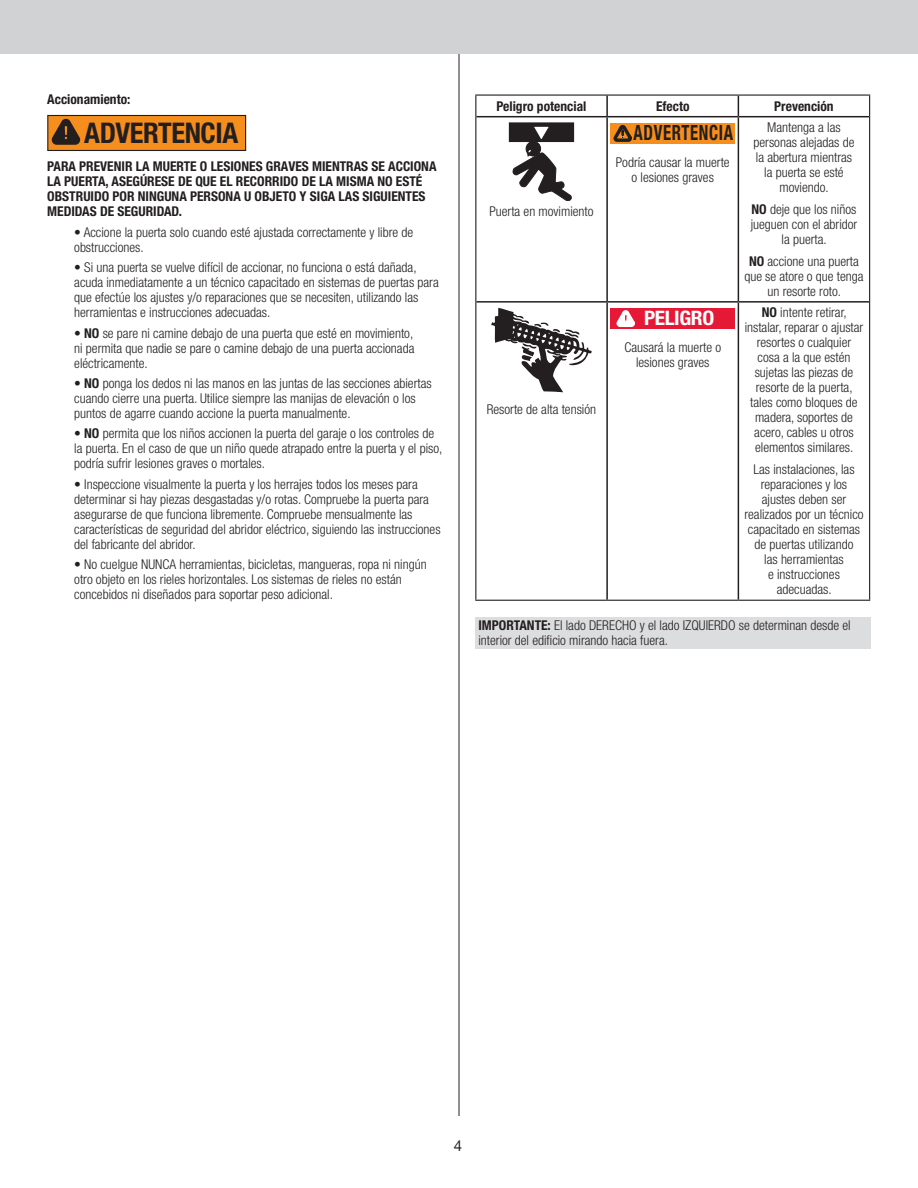
<style>
.page{position:relative;width:918px;height:1188px;background:#fff}
.page>*{position:absolute;margin:0;border:0;box-sizing:border-box;transform-origin:0 0}
.Warning{font:700 condensed 28.5px "Helvetica Neue LT Std";letter-spacing:-.015em;color:#231f20}
.t1{font:700 condensed 21px "Helvetica Neue LT Std";letter-spacing:.035em;color:#231f20;scale:.8 1}
.t2{font:700 condensed 19.95px "Helvetica Neue LT Std";letter-spacing:-.02em;color:#fff;scale:1.07 1}
.t3{font:15px "Helvetica Neue LT Std";color:#231f20}
.List_-_Bullet{font:300 condensed 13.5px/15px "Helvetica Neue LT Std";color:#231f20}
.Body_Table{font:300 condensed 13.5px/15px "Helvetica Neue LT Std";color:#231f20;text-align:center}
.Warning_Body_Text{font:700 condensed 13.5px/15px "Helvetica Neue LT Std";color:#231f20}
.Note{font:300 condensed 13.5px/15px "Helvetica Neue LT Std";color:#231f20}
.Heading_Table{font:700 condensed 13.5px "Helvetica Neue LT Std";color:#231f20}
.Body{font:700 condensed 13.5px "Helvetica Neue LT Std";color:#231f20}
.s1{font-weight:700}
</style>
<div class="page">
<hr style="left:459px;top:0;width:1px;height:1116px;background:#231f20">
<div style="left:0;top:0;width:918px;height:54px;background:#d1d2d4"></div>
<div style="left:48px;top:116px;width:198px;height:34px;background:#f68e1e"></div>
<div style="left:47px;top:115px;width:199px;height:36px;border:1px solid #231f20"></div>
<svg style="left:52px;top:119px;width:28px;height:26px"></svg>
<hr style="left:475px;top:94px;width:132px;height:2px;background:#231f20">
<svg style="left:475px;top:96px;width:1px;height:21px"></svg>
<hr style="left:607px;top:94px;width:131px;height:2px;background:#231f20">
<hr style="left:738px;top:94px;width:132px;height:2px;background:#231f20">
<svg style="left:869px;top:96px;width:1px;height:21px"></svg>
<hr style="left:475px;top:117px;width:1px;height:185px;background:#231f20">
<hr style="left:869px;top:117px;width:1px;height:185px;background:#231f20">
<hr style="left:475px;top:302px;width:1px;height:298px;background:#231f20">
<hr style="left:869px;top:302px;width:1px;height:298px;background:#231f20">
<hr style="left:475px;top:600px;width:132px;height:1px;background:#231f20">
<hr style="left:607px;top:600px;width:131px;height:1px;background:#231f20">
<hr style="left:738px;top:600px;width:132px;height:1px;background:#231f20">
<hr style="left:606px;top:96px;width:2px;height:20px;background:#231f20">
<svg style="left:738px;top:96px;width:1px;height:20px"></svg>
<hr style="left:476px;top:116px;width:131px;height:1px;background:#231f20">
<hr style="left:607px;top:116px;width:131px;height:1px;background:#231f20">
<hr style="left:606px;top:117px;width:2px;height:184px;background:#231f20">
<hr style="left:738px;top:116px;width:131px;height:1px;background:#231f20">
<hr style="left:738px;top:117px;width:1px;height:184px;background:#231f20">
<hr style="left:476px;top:301px;width:131px;height:2px;background:#231f20">
<hr style="left:607px;top:301px;width:131px;height:2px;background:#231f20">
<hr style="left:606px;top:303px;width:2px;height:297px;background:#231f20">
<hr style="left:738px;top:301px;width:131px;height:2px;background:#231f20">
<hr style="left:738px;top:303px;width:1px;height:297px;background:#231f20">
<div style="left:509px;top:123px;width:65px;height:19px;background:#231f20"></div>
<svg style="left:513px;top:126px;width:59px;height:75px"></svg>
<div style="left:610px;top:123px;width:125px;height:21px;background:#f68e1e"></div>
<svg style="left:613px;top:125px;width:19px;height:17px"></svg>
<svg style="left:491px;top:308px;width:101px;height:84px"></svg>
<div style="left:610px;top:308px;width:125px;height:21px;background:#e51836"></div>
<svg style="left:616px;top:310px;width:19px;height:17px"></svg>
<div style="left:475px;top:617px;width:395px;height:31px;background:#dcdddf"></div>
<p class="Body" style="left:47px;top:91px;width:85px">Accionamiento:</p>
<p class="Warning" style="left:84px;top:116px;width:156px">ADVERTENCIA</p>
<p class="Warning_Body_Text" style="left:47px;top:159px;width:391px">PARA PREVENIR LA MUERTE O LESIONES GRAVES MIENTRAS SE ACCIONA LA PUERTA, ASEGÚRESE DE QUE EL RECORRIDO DE LA MISMA NO ESTÉ OBSTRUIDO POR NINGUNA PERSONA U OBJETO Y SIGA LAS SIGUIENTES MEDIDAS DE SEGURIDAD.</p>
<p class="List_-_Bullet" style="left:74px;top:224px;width:341px">• Accione la puerta solo cuando esté ajustada correctamente y libre de obstrucciones.</p>
<p class="List_-_Bullet" style="left:74px;top:260px;width:366px">• Si una puerta se vuelve difícil de accionar, no funciona o está dañada, acuda inmediatamente a un técnico capacitado en sistemas de puertas para que efectúe los ajustes y/o reparaciones que se necesiten, utilizando las herramientas e instrucciones adecuadas.</p>
<p class="List_-_Bullet" style="left:74px;top:325px;width:342px;text-align:justify">• <span class="s1">NO</span> se pare ni camine debajo de una puerta que esté en movimiento, ni permita que nadie se pare o camine debajo de una puerta accionada eléctricamente.</p>
<p class="List_-_Bullet" style="left:74px;top:376px;width:359px">• <span class="s1">NO</span> ponga los dedos ni las manos en las juntas de las secciones abiertas cuando cierre una puerta. Utilice siempre las manijas de elevación o los puntos de agarre cuando accione la puerta manualmente.</p>
<p class="List_-_Bullet" style="left:74px;top:426px;width:370px">• <span class="s1">NO</span> permita que los niños accionen la puerta del garaje o los controles de la puerta. En el caso de que un niño quede atrapado entre la puerta y el piso, podría sufrir lesiones graves o mortales.</p>
<p class="List_-_Bullet" style="left:74px;top:476px;width:368px">• Inspeccione visualmente la puerta y los herrajes todos los meses para determinar si hay piezas desgastadas y/o rotas. Compruebe la puerta para asegurarse de que funciona libremente. Compruebe mensualmente las características de seguridad del abridor eléctrico, siguiendo las instrucciones del fabricante del abridor.</p>
<p class="List_-_Bullet" style="left:74px;top:557px;width:354px">• No cuelgue NUNCA herramientas, bicicletas, mangueras, ropa ni ningún otro objeto en los rieles horizontales. Los sistemas de rieles no están concebidos ni diseñados para soportar peso adicional.</p>
<p class="Heading_Table" style="left:497px;top:98px;width:91px">Peligro potencial</p>
<p class="Heading_Table" style="left:656px;top:98px;width:35px">Efecto</p>
<p class="Heading_Table" style="left:774px;top:98px;width:61px">Prevención</p>
<p class="Body_Table" style="left:489px;top:203px;width:106px">Puerta en movimiento</p>
<p class="t1" style="left:634px;top:120px;width:126px">ADVERTENCIA</p>
<p class="Body_Table" style="left:616px;top:154px;width:115px">Podría causar la muerte o lesiones graves</p>
<p class="Body_Table" style="left:754px;top:120px;width:102px">Mantenga a las personas alejadas de la abertura mientras la puerta se esté moviendo.</p>
<p class="Body_Table" style="left:751px;top:202px;width:108px"><span class="s1">NO</span> deje que los niños jueguen con el abridor la puerta.</p>
<p class="Body_Table" style="left:744px;top:253px;width:121px"><span class="s1">NO</span> accione una puerta que se atore o que tenga un resorte roto.</p>
<p class="Body_Table" style="left:745px;top:305px;width:120px"><span class="s1">NO</span> intente retirar, instalar, reparar o ajustar resortes o cualquier cosa a la que estén sujetas las piezas de resorte de la puerta, tales como bloques de madera, soportes de acero, cables u otros elementos similares.</p>
<p class="Body_Table" style="left:744px;top:462px;width:121px">Las instalaciones, las reparaciones y los ajustes deben ser realizados por un técnico capacitado en sistemas de puertas utilizando<br>las herramientas<br>e instrucciones adecuadas.</p>
<p class="Note" style="left:478px;top:618px;width:374px"><span class="s1">IMPORTANTE:</span> El lado DERECHO y el lado IZQUIERDO se determinan desde el interior del edificio mirando hacia fuera.</p>
<p class="t2" style="left:644px;top:306px;width:67px">PELIGRO</p>
<p class="Body_Table" style="left:624px;top:339px;width:98px">Causará la muerte o lesiones graves</p>
<p class="Body_Table" style="left:487px;top:402px;width:111px">Resorte de alta tensión</p>
<p class="t3" style="left:454px;top:1137px;width:10px">4</p>
</div>
